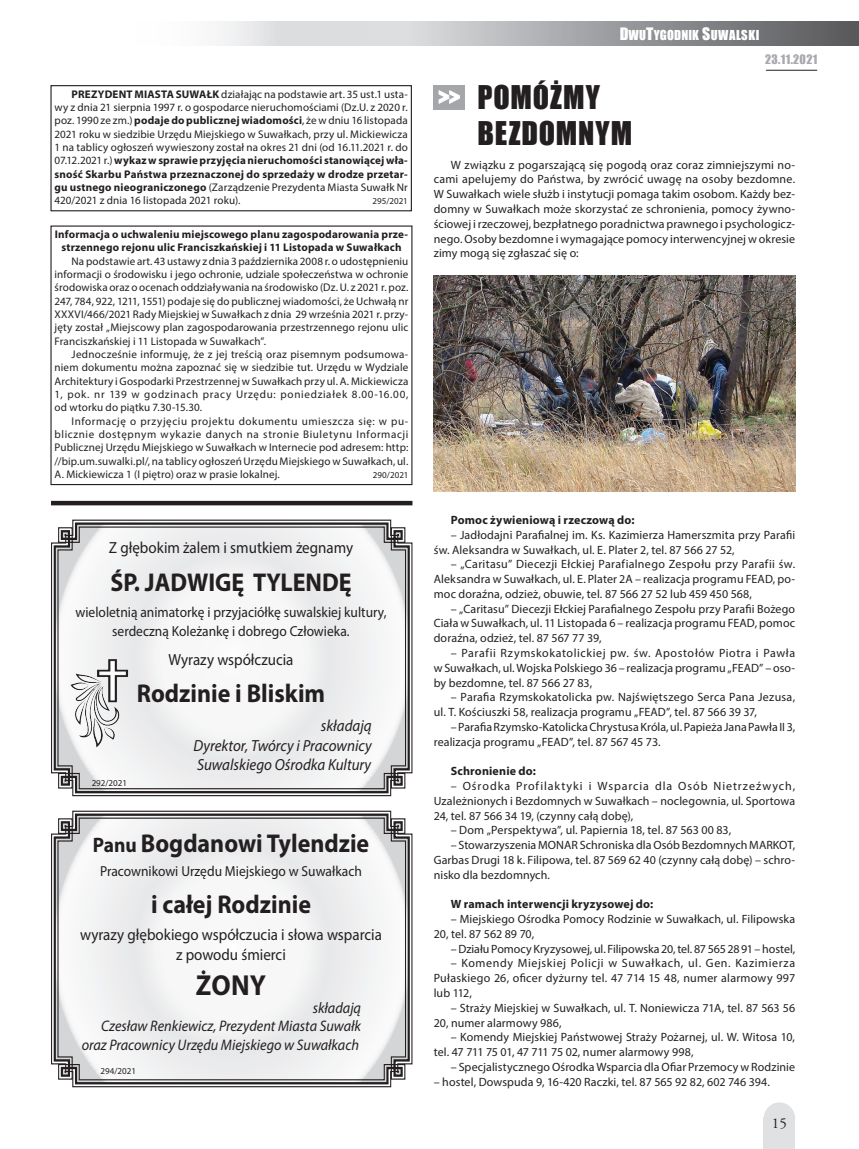
<style>
.page{position:relative;width:859px;height:1149px;background:#fff}
.page>*{position:absolute;margin:0;border:0;box-sizing:border-box;transform-origin:0 0}
.t1{font:30px/36px "Impact";letter-spacing:.025em;color:#231f20}
.t2{font:700 28.95px "Myriad Pro";color:#231f20;scale:.93 1}
.t3{font:700 25.8px "Myriad Pro";color:#231f20;scale:.93 1}
.t4{font:25.2px "Impact";color:#fff;scale:.81 1}
.t5{font:16.05px/19.4px "Myriad Pro";color:#231f20;text-align:center;scale:.93 1}
.t6{font:italic 16.05px/19.4px "Myriad Pro";color:#231f20;text-align:justify;scale:.93 1}
.t7{font:italic 15.3px/18.3px "Myriad Pro";color:#231f20;text-align:right;scale:.93 1}
.t8{font:15px "Adobe Garamond Pro";color:#231f20}
.t9{font:14.55px/19.4px "Myriad Pro";color:#231f20;text-align:center;scale:.93 1}
.t10{font:12.6px "Impact";letter-spacing:.015em;color:#fff}
.t11{font:12px/14.7px "Myriad Pro";letter-spacing:.01em;color:#231f20;text-align:justify}
.t12{font:700 12px "Myriad Pro";letter-spacing:.015em;color:#231f20}
.t13{font:12px "Impact";letter-spacing:.03em;color:#a8a9ad}
.t14{font:11.1px/13.4px "Myriad Pro";letter-spacing:.015em;color:#231f20;text-align:justify}
.t15{font:700 11.1px/13.4px "Myriad Pro";letter-spacing:.015em;color:#231f20;text-align:center}
.t16{font:9px "Myriad Pro";color:#231f20}
.s1{font-weight:700}
.s2{font-size:21px}
.s3{font-size:15.75px}
</style>
<div class="page">
<svg style="left:219px;top:21px;width:640px;height:25px;background:#acadb0"></svg>
<hr style="left:766px;top:70px;width:51px;height:1px;background:#231f20">
<div style="left:764px;top:1101px;width:31px;height:33px;background:#e0e1e3;border-radius:50%"></div>
<div style="left:764px;top:1117px;width:31px;height:31px;background:#e0e1e3"></div>
<div style="left:434px;top:85px;width:31px;height:25px;background:#a5a6aa"></div>
<svg style="left:439px;top:90px;width:21px;height:13px"></svg>
<svg style="left:51px;top:519px;width:362px;height:277px"></svg>
<svg style="left:53px;top:521px;width:358px;height:273px"></svg>
<svg style="left:57px;top:525px;width:350px;height:264px"></svg>
<img style="left:68px;top:657px;width:62px;height:92px">
<svg style="left:51px;top:810px;width:362px;height:277px"></svg>
<svg style="left:53px;top:812px;width:358px;height:273px"></svg>
<svg style="left:57px;top:816px;width:350px;height:264px"></svg>
<div style="left:50px;top:85px;width:362px;height:126px;border:1px solid #231f20"></div>
<div style="left:51px;top:500px;width:361px;height:5px;background:#231f20"></div>
<img style="left:434px;top:276px;width:361px;height:215px">
<p class="t14" style="left:55px;top:87px;width:355px;text-indent:167px">działając na podstawie art. 35 ust.1 usta&shy;wy z dnia 21 sierpnia 1997 r. o gospodarce nieruchomościami (Dz.U. z 2020 r. poz. 1990 ze zm.) <span class="s1">podaje do publicznej wiadomości</span>, że w dniu 16 listopada 2021 roku w siedzibie Urzędu Miejskiego w Suwałkach, przy ul. Mickiewicza 1 na tablicy ogłoszeń wywieszony został na okres 21 dni (od 16.11.2021 r. do 07.12.2021 r.) <span class="s1">wykaz w sprawie przyjęcia nieruchomości stanowiącej wła&shy;sność Skarbu Państwa przeznaczonej do sprzedaży w drodze przetar&shy;gu ustnego nieograniczonego</span> (Zarządzenie Prezydenta Miasta Suwałk Nr 420/2021 z dnia 16 listopada 2021 roku).</p>
<p class="t15" style="left:72px;top:87px;width:8px">PREZYDENT</p>
<p class="t15" style="left:135px;top:87px;width:8px">MIA</p>
<p class="t15" style="left:155px;top:87px;width:52px">STA SUWAŁK</p>
<p class="t16" style="left:372px;top:195px;width:37px">295/2021</p>
<p class="t15" style="left:55px;top:227px;width:355px">Informacja o uchwaleniu miejscowego planu zagospodarowania prze&shy;strzennego rejonu ulic Franciszkańskiej i 11 Listopada w Suwałkach</p>
<p class="t14" style="left:55px;top:254px;width:355px;text-indent:17px">Na podstawie art. 43 ustawy z dnia 3 października 2008 r. o udostępnieniu informacji o środowisku i jego ochronie, udziale społeczeństwa w ochronie środowiska oraz o ocenach oddziaływania na środowisko (Dz. U. z 2021 r. poz.<br>247, 784, 922, 1211, 1551) podaje się do publicznej wiadomości, że Uchwałą nr XXXVI/466/2021 Rady Miejskiej w Suwałkach z dnia 29 września 2021 r. przy&shy;jęty został „Miejscowy plan zagospodarowania przestrzennego rejonu ulic Franciszkańskiej i 11 Listopada w Suwałkach”.</p>
<p class="t14" style="left:55px;top:347px;width:355px;text-indent:17px">Jednocześnie informuję, że z jej treścią oraz pisemnym podsumowa&shy;niem dokumentu można zapoznać się w siedzibie tut. Urzędu w Wydziale Architektury i Gospodarki Przestrzennej w Suwałkach przy ul. A. Mickiewicza 1, pok. nr 139 w godzinach pracy Urzędu: poniedziałek 8.00-16.00, od wtorku do piątku 7.30-15.30.</p>
<p class="t14" style="left:55px;top:414px;width:355px;text-indent:17px">Informację o przyjęciu projektu dokumentu umieszcza się: w pu&shy;blicznie dostępnym wykazie danych na stronie Biuletynu Informacji Publicznej Urzędu Miejskiego w Suwałkach w Internecie pod adresem: http: //bip.um.suwalki.pl/, na tablicy ogłoszeń Urzędu Miejskiego w Suwałkach, ul.<br>A. Mickiewicza 1 (I piętro) oraz w prasie lokalnej.</p>
<p class="t16" style="left:373px;top:469px;width:37px">290/2021</p>
<h3 class="t5" style="left:109px;top:538px;width:264px">Z głębokim żalem i smutkiem żegnamy</h3>
<h3 class="t3" style="left:110px;top:565px;width:119px">ŚP. JADWIGĘ</h3>
<h3 class="t3" style="left:253px;top:565px;width:16px">TYLENDĘ</h3>
<p class="t9" style="left:76px;top:601px;width:336px">wieloletnią animatorkę i przyjaciółkę suwalskiej kultury, serdeczną Koleżankę i dobrego Człowieka.</p>
<h3 class="t5" style="left:169px;top:649px;width:136px">Wyrazy współczucia</h3>
<h3 class="t3" style="left:137px;top:676px;width:204px">Rodzinie i Bliskim</h3>
<h3 class="t6" style="left:194px;top:715px;width:193px;text-indent:127px">składają Dyrektor, Twórcy i Pracownicy Suwalskiego Ośrodka Kultury</h3>
<p class="t16" style="left:92px;top:777px;width:37px">292/2021</p>
<h3 class="t3" style="left:93px;top:826px;width:299px"><span class="s2">Panu</span> Bogdanowi Tylendzie</h3>
<p class="t9" style="left:100px;top:860px;width:283px">Pracownikowi Urzędu Miejskiego w Suwałkach</p>
<h3 class="t3" style="left:151px;top:887px;width:174px">i całej Rodzinie</h3>
<h3 class="t5" style="left:80px;top:924px;width:326px">wyrazy głębokiego współczucia i słowa wsparcia z powodu śmierci</h3>
<h2 class="t2" style="left:196px;top:965px;width:77px">żony</h2>
<p class="t7" style="left:82px;top:998px;width:302px">składają<br>Czesław Renkiewicz, Prezydent Miasta Suwałk oraz Pracownicy Urzędu Miejskiego w Suwałkach</p>
<p class="t16" style="left:101px;top:1064px;width:37px">294/2021</p>
<p class="t10" style="left:620px;top:26px;width:141px"><span class="s3">D</span>WU<span class="s3">T</span>YGODNIK <span class="s3">S</span>UWALSKI</p>
<p class="t13" style="left:765px;top:50px;width:54px">23.11.2021</p>
<h1 class="t1" style="left:478px;top:78px;width:156px">POMÓŻMY<br>BEZDOMNYM</h1>
<p class="t11" style="left:434px;top:157px;width:363px;text-indent:17px">W związku z pogarszającą się pogodą oraz coraz zimniejszymi no&shy;cami apelujemy do Państwa, by zwrócić uwagę na osoby bezdomne.<br>W Suwałkach wiele służb i instytucji pomaga takim osobom. Każdy bez&shy;domny w Suwałkach może skorzystać ze schronienia, pomocy żywno&shy;ściowej i rzeczowej, bezpłatnego poradnictwa prawnego i psychologicz&shy;nego. Osoby bezdomne i wymagające pomocy interwencyjnej w okresie zimy mogą się zgłaszać się o:</p>
<h3 class="t4" style="left:438px;top:78px;width:28px">&gt;&gt;</h3>
<p class="t12" style="left:451px;top:512px;width:185px">Pomoc żywieniową i rzeczową do:</p>
<p class="t11" style="left:434px;top:527px;width:363px;text-indent:17px">– Jadłodajni Parafialnej im. Ks. Kazimierza Hamerszmita przy Parafii św. Aleksandra w Suwałkach, ul. E. Plater 2, tel. 87 566 27 52,</p>
<p class="t11" style="left:434px;top:556px;width:363px;text-indent:17px">– „Caritasu” Diecezji Ełckiej Parafialnego Zespołu przy Parafii św.<br>Aleksandra w Suwałkach, ul. E. Plater 2A – realizacja programu FEAD, po&shy;moc doraźna, odzież, obuwie, tel. 87 566 27 52 lub 459 450 568,</p>
<p class="t11" style="left:434px;top:601px;width:363px;text-indent:17px">– „Caritasu” Diecezji Ełckiej Parafialnego Zespołu przy Parafii Bożego Ciała w Suwałkach, ul. 11 Listopada 6 – realizacja programu FEAD, pomoc doraźna, odzież, tel. 87 567 77 39,</p>
<p class="t11" style="left:434px;top:645px;width:363px;text-indent:17px">– Parafii Rzymskokatolickiej pw. św. Apostołów Piotra i Pawła w Suwałkach, ul. Wojska Polskiego 36 – realizacja programu „FEAD” – oso&shy;by bezdomne, tel. 87 566 27 83,</p>
<p class="t11" style="left:434px;top:689px;width:363px;text-indent:17px">– Parafia Rzymskokatolicka pw. Najświętszego Serca Pana Jezusa, ul. T. Kościuszki 58, realizacja programu „FEAD”, tel. 87 566 39 37,</p>
<p class="t11" style="left:434px;top:719px;width:363px;text-indent:17px">– Parafia Rzymsko-Katolicka Chrystusa Króla, ul. Papieża Jana Pawła II 3, realizacja programu „FEAD”, tel. 87 567 45 73.</p>
<p class="t12" style="left:451px;top:763px;width:87px">Schronienie do:</p>
<p class="t11" style="left:434px;top:778px;width:363px;text-indent:17px">– Ośrodka Profilaktyki i Wsparcia dla Osób Nietrzeźwych, Uzależnionych i Bezdomnych w Suwałkach – noclegownia, ul. Sportowa 24, tel. 87 566 34 19, (czynny całą dobę),</p>
<p class="t11" style="left:451px;top:822px;width:282px">– Dom „Perspektywa”, ul. Papiernia 18, tel. 87 563 00 83,</p>
<p class="t11" style="left:434px;top:837px;width:363px;text-indent:17px">– Stowarzyszenia MONAR Schroniska dla Osób Bezdomnych MARKOT, Garbas Drugi 18 k. Filipowa, tel. 87 569 62 40 (czynny całą dobę) – schro&shy;nisko dla bezdomnych.</p>
<p class="t12" style="left:451px;top:896px;width:204px">W ramach interwencji kryzysowej do:</p>
<p class="t11" style="left:434px;top:911px;width:363px;text-indent:17px">– Miejskiego Ośrodka Pomocy Rodzinie w Suwałkach, ul. Filipowska<br>20, tel. 87 562 89 70,</p>
<p class="t11" style="left:451px;top:940px;width:346px">– Działu Pomocy Kryzysowej, ul. Filipowska 20, tel. 87 565 28 91 – hostel,</p>
<p class="t11" style="left:434px;top:955px;width:363px;text-indent:17px">– Komendy Miejskiej Policji w Suwałkach, ul. Gen. Kazimierza Pułaskiego 26, oficer dyżurny tel. 47 714 15 48, numer alarmowy 997 lub 112,</p>
<p class="t11" style="left:434px;top:999px;width:363px;text-indent:17px">– Straży Miejskiej w Suwałkach, ul. T. Noniewicza 71A, tel. 87 563 56<br>20, numer alarmowy 986,</p>
<p class="t11" style="left:434px;top:1029px;width:363px;text-indent:17px">– Komendy Miejskiej Państwowej Straży Pożarnej, ul. W. Witosa 10, tel. 47 711 75 01, 47 711 75 02, numer alarmowy 998,</p>
<p class="t11" style="left:451px;top:1059px;width:346px">– Specjalistycznego Ośrodka Wsparcia dla Ofiar Przemocy w Rodzinie</p>
<p class="t11" style="left:434px;top:1073px;width:338px">– hostel, Dowspuda 9, 16-420 Raczki, tel. 87 565 92 82, 602 746 394.</p>
<p class="t8" style="left:772px;top:1113px;width:16px">15</p>
</div>
